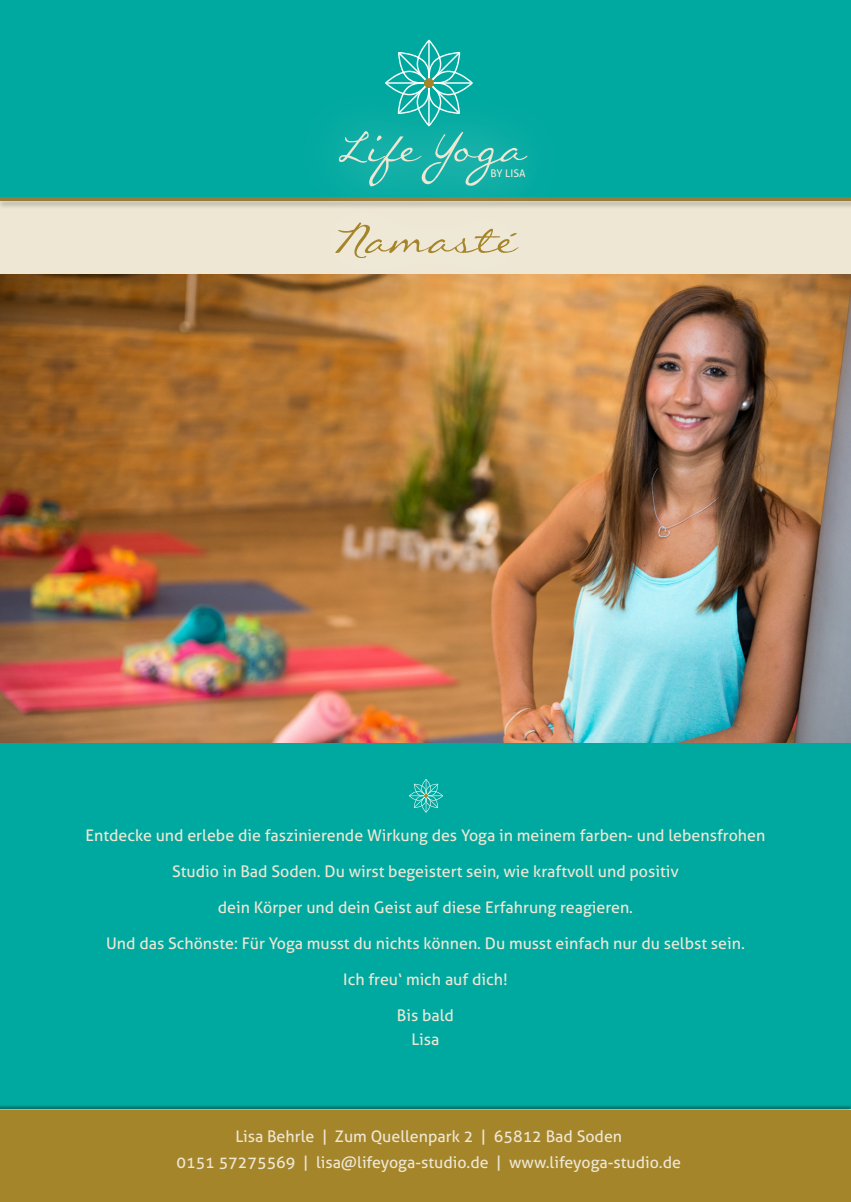
<style>
.page{position:relative;width:851px;height:1202px;background:#fff}
.page>*{position:absolute;margin:0;border:0;box-sizing:border-box;transform-origin:0 0}
.t1{font:59.8px "Callie Hand";color:#eee7d4}
.t2{font:59.8px "Callie Hand";color:#a4852a}
.t3{font:16px/24px "Aller";color:#eee7d4;text-align:center}
.t4{font:10.4px "Aller";color:#eee7d4}
</style>
<div class="page">
<div style="left:0;top:0;width:850px;height:1108px;background:#00a9a0"></div>
<div style="left:0;top:201px;width:850px;height:74px;background:#eee7d4"></div>
<div style="left:0;top:197px;width:850px;height:13px;background:#231f20;opacity:.35"></div>
<svg style="left:0;top:198px;width:850px;height:2px"></svg>
<img style="left:0;top:275px;width:850px;height:468px">
<div style="left:297px;top:88px;width:267px;height:143px;background:#fff;opacity:.75"></div>
<div style="left:453px;top:128px;width:108px;height:91px;background:#fff;opacity:.75"></div>
<svg style="left:385px;top:40px;width:87px;height:86px"></svg>
<div style="left:424px;top:78px;width:10px;height:10px;background:#a4852a;border-radius:50%"></div>
<div style="left:0;top:1106px;width:850px;height:95px;background:#231f20;opacity:.35"></div>
<div style="left:0;top:1110px;width:850px;height:92px;background:#a4852a"></div>
<div style="left:299px;top:186px;width:250px;height:110px;background:#fff;opacity:.75"></div>
<svg style="left:510px;top:233px;width:7px;height:3px"></svg>
<svg style="left:409px;top:779px;width:34px;height:34px"></svg>
<h1 class="t1" style="left:330px;top:126px;width:197px">LifeYoga</h1>
<p class="t4" style="left:490px;top:167px;width:36px">BY LISA</p>
<h1 class="t2" style="left:329px;top:217px;width:190px">Namaste</h1>
<p class="t3" style="left:86px;top:823px;width:681px">Entdecke und erlebe die faszinierende Wirkung des Yoga in meinem farben- und lebensfrohen</p>
<p class="t3" style="left:172px;top:859px;width:508px">Studio in Bad Soden. Du wirst begeistert sein, wie kraftvoll und positiv</p>
<p class="t3" style="left:218px;top:895px;width:416px">dein Körper und dein Geist auf diese Erfahrung reagieren.</p>
<p class="t3" style="left:106px;top:931px;width:640px">Und das Schönste: Für Yoga musst du nichts können. Du musst einfach nur du selbst sein.</p>
<p class="t3" style="left:343px;top:967px;width:166px">Ich freu‘ mich auf dich!</p>
<p class="t3" style="left:397px;top:1003px;width:59px">Bis bald<br>Lisa</p>
<p class="t3" style="left:176px;top:1123px;width:506px;line-height:26px">Lisa Behrle | Zum Quellenpark 2 | 65812 Bad Soden<br>0151 57275569 | lisa@lifeyoga-studio.de | www.lifeyoga-studio.de</p>
</div>
